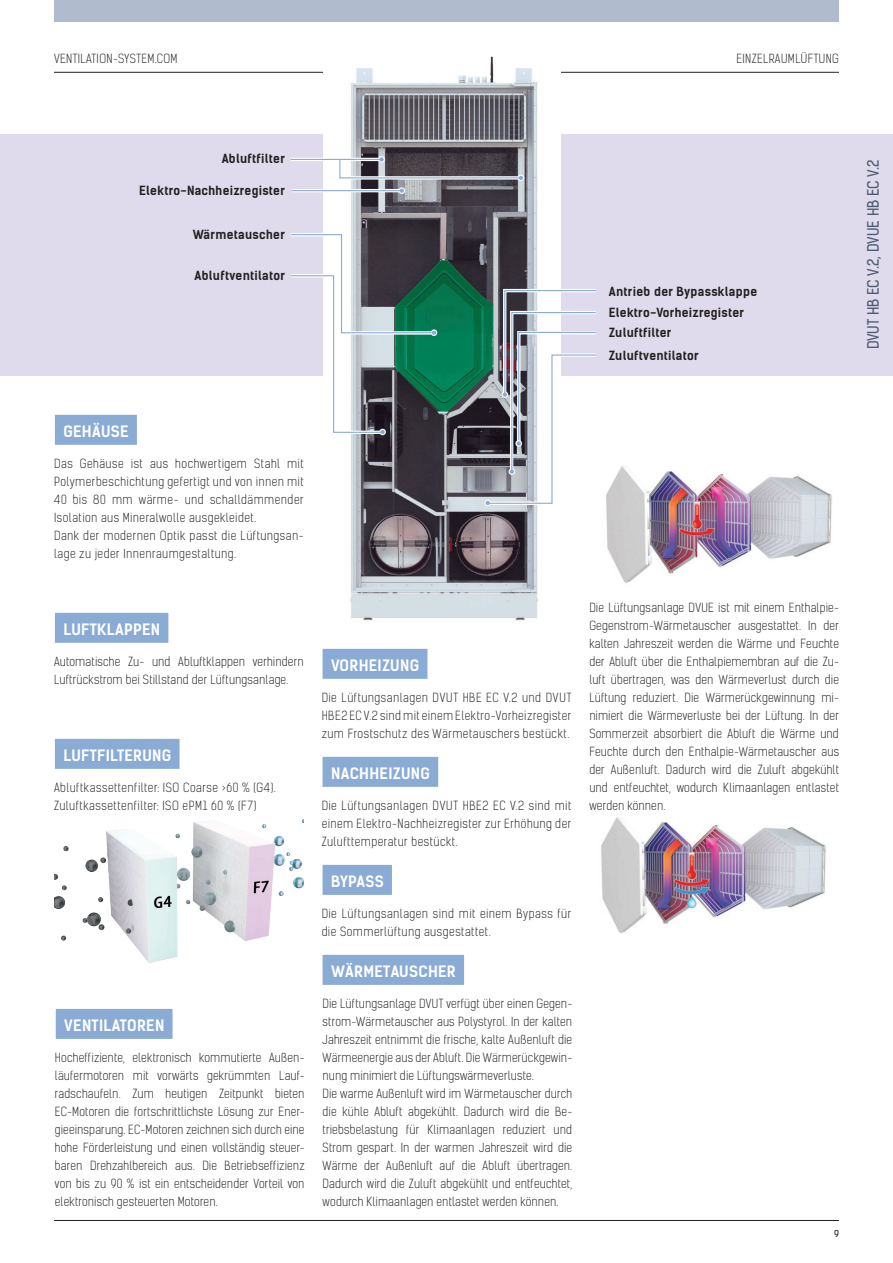
<style>
.page{position:relative;width:893px;height:1263px;background:#fff}
.page>*{position:absolute;margin:0;border:0;box-sizing:border-box;transform-origin:0 0}
.t1{font:15px "Kelson Sans Bold BG";letter-spacing:.02em;color:#fff}
.t2{font:15px "Kelson Sans Regular BG";color:#4d5c73;scale:.95 1}
.t3{font:12px/18px "Kelson Sans Light RU";letter-spacing:.02em;color:#231f20;text-align:justify}
.t4{font:12px/18px "Kelson Sans Light RU";letter-spacing:.04em;color:#231f20}
.t5{font:12px/20.7px "Kelson Sans Bold RU";letter-spacing:.025em;color:#231f20}
.t6{font:12px/18px "Kelson Sans Light RU";letter-spacing:.045em;color:#231f20}
.t7{font:300 12px "Kelson Sans";letter-spacing:.035em;color:#231f20}
.t8{font:9px "Kelson Sans Regular BG";color:#231f20}
</style>
<div class="page">
<div style="left:54px;top:0;width:785px;height:21px;background:#b1bbce"></div>
<hr style="left:54px;top:72px;width:785px;height:1px;background:#231f20">
<hr style="left:54px;top:1220px;width:785px;height:1px;background:#231f20">
<div style="left:0;top:134px;width:893px;height:241px;background:#e0dbec"></div>
<img style="left:323px;top:56px;width:238px;height:565px">
<hr style="left:291px;top:158px;width:90px;height:3px;background:#fff">
<div style="left:378px;top:156px;width:7px;height:7px;border:1px solid #fff;border-radius:50%"></div>
<hr style="left:291px;top:159px;width:90px;height:1px;background:#8aabd4">
<svg style="left:337px;top:157px;width:189px;height:24px;background:#747279"></svg>
<hr style="left:292px;top:189px;width:109px;height:3px;background:#fff">
<div style="left:399px;top:187px;width:6px;height:7px;border:1px solid #fff;border-radius:50%"></div>
<hr style="left:292px;top:190px;width:108px;height:1px;background:#8aabd4">
<div style="left:55px;top:415px;width:82px;height:30px;background:#8aabd4"></div>
<div style="left:55px;top:613px;width:113px;height:30px;background:#8aabd4"></div>
<div style="left:55px;top:739px;width:125px;height:30px;background:#8aabd4"></div>
<img style="left:54px;top:819px;width:250px;height:144px">
<div style="left:56px;top:1009px;width:117px;height:30px;background:#8aabd4"></div>
<div style="left:323px;top:649px;width:104px;height:30px;background:#8aabd4"></div>
<div style="left:323px;top:757px;width:115px;height:30px;background:#8aabd4"></div>
<div style="left:323px;top:865px;width:69px;height:30px;background:#8aabd4"></div>
<div style="left:323px;top:955px;width:141px;height:30px;background:#8aabd4"></div>
<img style="left:601px;top:817px;width:225px;height:116px">
<img style="left:606px;top:466px;width:226px;height:117px">
<svg style="left:287px;top:231px;width:150px;height:205px"></svg>
<svg style="left:484px;top:287px;width:115px;height:220px"></svg>
<div style="left:515px;top:440px;width:7px;height:7px;border:1px solid #fff;border-radius:50%"></div>
<p class="t7" style="left:54px;top:51px;width:125px">VENTILATION-SYSTEM.COM</p>
<p class="t3" style="left:736px;top:50px;width:104px">EINZELRAUMLÜFTUNG</p>
<p class="t5" style="left:222px;top:149px;width:65px">Abluftfilter</p>
<p class="t5" style="left:139px;top:180px;width:147px">Elektro-Nachheizregister</p>
<p class="t5" style="left:193px;top:224px;width:94px">Wärmetauscher</p>
<p class="t5" style="left:195px;top:265px;width:92px">Abluftventilator</p>
<p class="t5" style="left:609px;top:281px;width:150px">Antrieb der Bypassklappe</p>
<p class="t5" style="left:609px;top:302px;width:137px">Elektro-Vorheizregister<br>Zuluftfilter</p>
<p class="t5" style="left:609px;top:345px;width:91px">Zuluftventilator</p>
<p class="t1" style="left:63px;top:422px;width:67px">GEHÄUSE</p>
<p class="t4" style="left:54px;top:455px;width:251px">Das Gehäuse ist aus hochwertigem Stahl mit Polymerbeschichtung gefertigt und von innen mit 40 bis 80 mm wärme- und schalldämmender Isolation aus Mineralwolle ausgekleidet.<br>Dank der modernen Optik passt die Lüftungsan&shy;lage zu jeder Innenraumgestaltung.</p>
<p class="t1" style="left:63px;top:620px;width:98px">LUFTKLAPPEN</p>
<p class="t3" style="left:54px;top:653px;width:251px">Automatische Zu- und Abluftklappen verhindern<br>Luftrückstrom bei Stillstand der Lüftungsanlage.</p>
<p class="t1" style="left:63px;top:746px;width:109px">LUFTFILTERUNG</p>
<p class="t6" style="left:54px;top:779px;width:223px">Abluftkassettenfilter: ISO Coarse &gt;60 % (G4).<br>Zuluftkassettenfilter: ISO ePM1 60 % (F7)</p>
<p class="t1" style="left:64px;top:1016px;width:102px">VENTILATOREN</p>
<p class="t3" style="left:55px;top:1049px;width:251px">Hocheffiziente, elektronisch kommutierte Außen&shy;läufermotoren mit vorwärts gekrümmten Lauf&shy;radschaufeln. Zum heutigen Zeitpunkt bieten EC-Motoren die fortschrittlichste Lösung zur Ener&shy;gieeinsparung. EC-Motoren zeichnen sich durch eine hohe Förderleistung und einen vollständig steuer&shy;baren Drehzahlbereich aus. Die Betriebseffizienz von bis zu 90 % ist ein entscheidender Vorteil von elektronisch gesteuerten Motoren.</p>
<p class="t1" style="left:331px;top:656px;width:90px">VORHEIZUNG</p>
<p class="t3" style="left:322px;top:689px;width:251px">Die Lüftungsanlagen DVUT HBE EC V.2 und DVUT HBE2 EC V.2 sind mit einem Elektro-Vorheizregister zum Frostschutz des Wärmetauschers bestückt.</p>
<p class="t1" style="left:331px;top:764px;width:100px">NACHHEIZUNG</p>
<p class="t3" style="left:322px;top:797px;width:251px">Die Lüftungsanlagen DVUT HBE2 EC V.2 sind mit einem Elektro-Nachheizregister zur Erhöhung der Zulufttemperatur bestückt.</p>
<p class="t1" style="left:331px;top:872px;width:54px">BYPASS</p>
<p class="t4" style="left:322px;top:905px;width:251px">Die Lüftungsanlagen sind mit einem Bypass für die Sommerlüftung ausgestattet.</p>
<p class="t1" style="left:331px;top:962px;width:126px">WÄRMETAUSCHER</p>
<p class="t3" style="left:323px;top:995px;width:251px;text-align:left">Die Lüftungsanlage DVUT verfügt über einen Gegen&shy;strom-Wärmetauscher aus Polystyrol. In der kalten Jahreszeit entnimmt die frische, kalte Außenluft die Wärmeenergie aus der Abluft. Die Wärmerückgewin&shy;nung minimiert die Lüftungswärmeverluste.<br>Die warme Außenluft wird im Wärmetauscher durch die kühle Abluft abgekühlt. Dadurch wird die Be&shy;triebsbelastung für Klimaanlagen reduziert und Strom gespart. In der warmen Jahreszeit wird die Wärme der Außenluft auf die Abluft übertragen.<br>Dadurch wird die Zuluft abgekühlt und entfeuchtet, wodurch Klimaanlagen entlastet werden können.</p>
<p class="t3" style="left:589px;top:599px;width:251px">Die Lüftungsanlage DVUE ist mit einem Enthalpie-Gegenstrom-Wärmetauscher ausgestattet. In der kalten Jahreszeit werden die Wärme und Feuchte der Abluft über die Enthalpiemembran auf die Zu&shy;luft übertragen, was den Wärmeverlust durch die Lüftung reduziert. Die Wärmerückgewinnung mi&shy;nimiert die Wärmeverluste bei der Lüftung. In der Sommerzeit absorbiert die Abluft die Wärme und Feuchte durch den Enthalpie-Wärmetauscher aus der Außenluft. Dadurch wird die Zuluft abgekühlt und entfeuchtet, wodurch Klimaanlagen entlastet werden können.</p>
<p class="t8" style="left:834px;top:1228px;width:6px">9</p>
<p class="t2" style="left:864px;top:349px;width:201px;rotate:-90deg">DVUT HB EC V.2, DVUE HB EC V.2</p>
</div>
